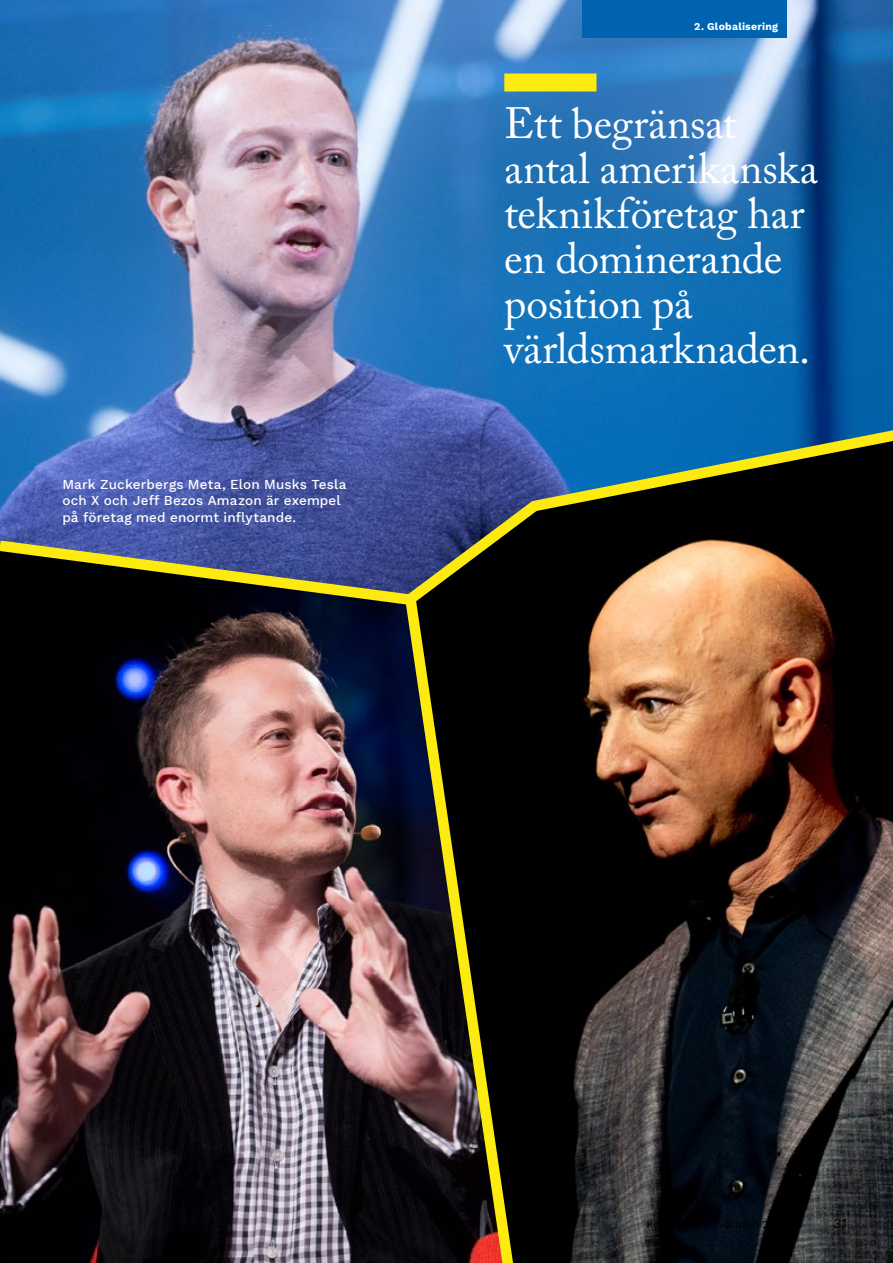
<style>
.page{position:relative;width:893px;height:1263px;background:#fff}
.page>*{position:absolute;margin:0;border:0;box-sizing:border-box;transform-origin:0 0}
.t1{font:43.5px/45px "Adobe Caslon Pro";letter-spacing:-.005em;color:#fff}
.Bildtext{font:500 13.5px/16.5px "Work Sans";letter-spacing:.015em;color:#fff}
.t2{font:13.5px "Work Sans";color:#000}
.t3{font:700 10.5px "Work Sans";letter-spacing:.02em;color:#fff}
</style>
<div class="page">
<img style="left:524px;top:610px;width:369px;height:653px">
<img style="left:0;top:610px;width:398px;height:653px">
<img style="left:0;top:0;width:893px;height:419px">
<svg style="left:398px;top:610px;width:126px;height:653px;background:#282114"></svg>
<svg style="left:0;top:419px;width:893px;height:191px;background:#3d4a64"></svg>
<div style="left:504px;top:73px;width:92px;height:18px;background:#fcea10"></div>
<div style="left:583px;top:0;width:204px;height:38px;background:#0063af"></div>
<p class="Bildtext" style="left:62px;top:475px;width:286px">Mark Zuckerbergs Meta, Elon Musks Tesla och X och Jeff Bezos Amazon är exempel på företag med enormt inflytande.</p>
<p class="t3" style="left:694px;top:20px;width:85px">2. Globalisering</p>
<h1 class="t1" style="left:504px;top:101px;width:315px">Ett begränsat antal amerikanska teknikföretag har en dominerande position på världsmarknaden.</h1>
<p class="t2" style="left:833px;top:1213px;width:15px">31</p>
</div>
